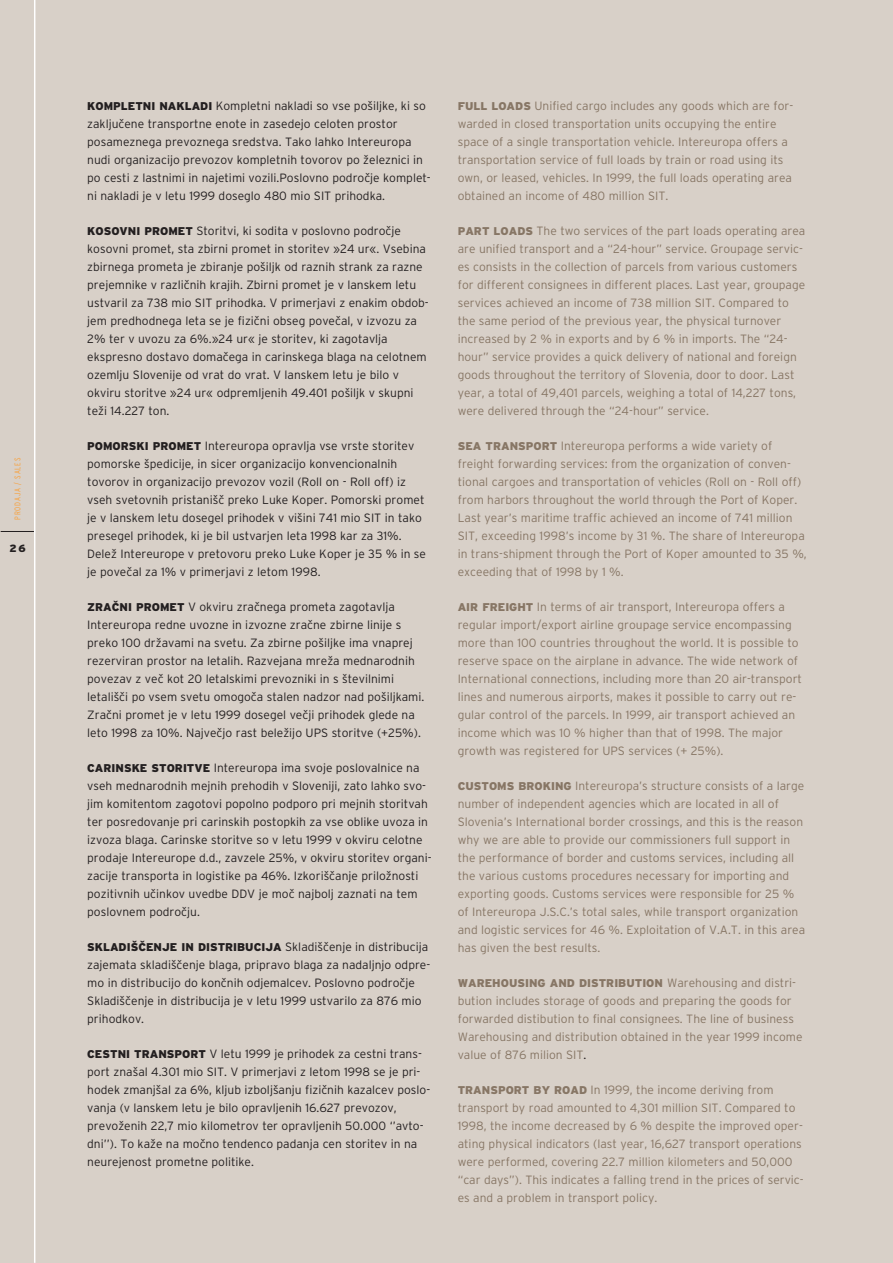
<style>
.page{position:relative;width:893px;height:1263px;background:#fff}
.page>*{position:absolute;margin:0;border:0;box-sizing:border-box;transform-origin:0 0}
.t1{font:300 12px/18px "Interstate EE";color:#877665}
.t2{font:300 12px/18px "Interstate EE";color:#231f20}
.t3{font:900 11.25px "Interstate EE";color:#231f20}
.t4{font:900 11.25px "Interstate EE";color:#877665}
.t5{font:900 10.5px "Interstate EE";color:#231f20}
.t6{font:300 condensed 8.25px "Interstate EE";letter-spacing:.095em;color:#f9a03a}
.s1{font-weight:900;font-size:11.25px}
.s2{font-weight:300;font-size:12px}
.s3{color:#231f20}
</style>
<div class="page">
<div style="left:1px;top:0;width:891px;height:1263px;background:#d8d0c8"></div>
<hr style="left:1px;top:531px;width:34px;height:1px;background:#231f20">
<hr style="left:34px;top:0;width:1px;height:1263px;background:#fff">
<p class="t6" style="left:14px;top:520px;width:63px;rotate:-90deg">PRODAJA / SALES</p>
<p class="t5" style="left:10px;top:544px;width:18px">26</p>
<p class="t2" style="left:87px;top:98px;width:345px"><span class="s1">KOMPLETNI NAKLADI</span> Kompletni nakladi so vse po‰iljke, ki so zakljuãene transportne enote in zasedejo celoten prostor posameznega prevoznega sredstva. Tako lahko Intereuropa nudi organizacijo prevozov kompletnih tovorov po Ïeleznici in po cesti z lastnimi in najetimi vozili.Poslovno podroãje komplet&shy;ni nakladi je v letu 1999 doseglo 480 mio SIT prihodka.</p>
<p class="t2" style="left:87px;top:223px;width:343px"><span class="s1">KOSOVNI PROMET</span> Storitvi, ki sodita v poslovno podroãje kosovni promet, sta zbirni promet in storitev »24 ur«. Vsebina zbirnega prometa je zbiranje po‰iljk od raznih strank za razne prejemnike v razliãnih krajih. Zbirni promet je v lanskem letu ustvaril za 738 mio SIT prihodka. V primerjavi z enakim obdob&shy;jem predhodnega leta se je fiziãni obseg poveãal, v izvozu za 2% ter v uvozu za 6%.»24 ur« je storitev, ki zagotavlja ekspresno dostavo domaãega in carinskega blaga na celotnem ozemlju Slovenije od vrat do vrat. V lanskem letu je bilo v okviru storitve »24 ur« odpremljenih 49.401 po‰iljk v skupni teÏi 14.227 ton.</p>
<p class="t2" style="left:87px;top:438px;width:340px"><span class="s1">POMORSKI PROMET</span> Intereuropa opravlja vse vrste storitev pomorske ‰pedicije, in sicer organizacijo konvencionalnih tovorov in organizacijo prevozov vozil (Roll on - Roll off) iz vseh svetovnih pristani‰ã preko Luke Koper. Pomorski promet je v lanskem letu dosegel prihodek v vi‰ini 741 mio SIT in tako presegel prihodek, ki je bil ustvarjen leta 1998 kar za 31%.<br>DeleÏ Intereurope v pretovoru preko Luke Koper je 35 % in se je poveãal za 1% v primerjavi z letom 1998.</p>
<p class="t2" style="left:87px;top:599px;width:338px"><span class="s1">ZRAâNI PROMET</span> V okviru zraãnega prometa zagotavlja Intereuropa redne uvozne in izvozne zraãne zbirne linije s preko 100 drÏavami na svetu. Za zbirne po‰iljke ima vnaprej rezerviran prostor na letalih. Razvejana mreÏa mednarodnih povezav z veã kot 20 letalskimi prevozniki in s ‰tevilnimi letali‰ãi po vsem svetu omogoãa stalen nadzor nad po‰iljkami.<br>Zraãni promet je v letu 1999 dosegel veãji prihodek glede na leto 1998 za 10%. Najveãjo rast beleÏijo UPS storitve (+25%).</p>
<p class="t2" style="left:87px;top:760px;width:346px"><span class="s1">CARINSKE STORITVE</span> Intereuropa ima svoje poslovalnice na vseh mednarodnih mejnih prehodih v Sloveniji, zato lahko svo&shy;jim komitentom zagotovi popolno podporo pri mejnih storitvah ter posredovanje pri carinskih postopkih za vse oblike uvoza in izvoza blaga. Carinske storitve so v letu 1999 v okviru celotne prodaje Intereurope d.d., zavzele 25%, v okviru storitev organi&shy;zacije transporta in logistike pa 46%. Izkori‰ãanje priloÏnosti pozitivnih uãinkov uvedbe DDV je moã najbolj zaznati na tem poslovnem podroãju.</p>
<p class="t3" style="left:87px;top:943px;width:342px">SKLADI·âENJE IN DISTRIBUCIJA <span class="s2">Skladi‰ãenje in distribucija</span></p>
<p class="t2" style="left:87px;top:957px;width:344px">zajemata skladi‰ãenje blaga, pripravo blaga za nadaljnjo odpre&shy;mo in distribucijo do konãnih odjemalcev. Poslovno podroãje Skladi‰ãenje in distribucija je v letu 1999 ustvarilo za 876 mio prihodkov.</p>
<p class="t2" style="left:87px;top:1046px;width:344px"><span class="s1">CESTNI TRANSPORT</span> V letu 1999 je prihodek za cestni trans&shy;port zna‰al 4.301 mio SIT. V primerjavi z letom 1998 se je pri&shy;hodek zmanj‰al za 6%, kljub izbolj‰anju fiziãnih kazalcev poslo&shy;vanja (v lanskem letu je bilo opravljenih 16.627 prevozov, prevoÏenih 22,7 mio kilometrov ter opravljenih 50.000 ‘’avto&shy;dni’’). To kaÏe na moãno tendenco padanja cen storitev in na neurejenost prometne politike.</p>
<p class="t1" style="left:457px;top:98px;width:337px"><span class="s1">FULL LOADS</span> Unified cargo includes any goods which are for&shy;warded in closed transportation units occupying the entire space of a single transportation vehicle. Intereuropa offers a transportation service of full loads by train or road using its own, or leased, vehicles. In 1999, the full loads operating area obtained an income of 480 million SIT.</p>
<p class="t1" style="left:457px;top:223px;width:349px"><span class="s1">PART LOADS</span> The two services of the part loads operating area are unified transport and a “24-hour” service. Groupage servic&shy;es consists in the collection of parcels from various customers for different consignees in different places. Last year, groupage services achieved an income of 738 million SIT. Compared to the same period of the previous year, the physical turnover increased by 2 % in exports and by 6 % in imports. The “24- hour” service provides a quick delivery of national and foreign goods throughout the territory of Slovenia, door to door. Last year, a total of 49,401 parcels, weighing a total of 14,227 tons, were delivered through the “24-hour” service.</p>
<p class="t1" style="left:457px;top:438px;width:350px"><span class="s1">SEA TRANSPORT</span> Intereuropa performs a wide variety of freight forwarding services: from the organization of conven&shy;tional cargoes and transportation of vehicles (Roll on - Roll off) from harbors throughout the world through the Port of Koper.<br>Last year’s maritime traffic achieved an income of 741 million SIT, exceeding 1998’s income by 31 %. The share of Intereuropa in trans-shipment through the Port of Koper amounted to 35 %, exceeding that of 1998 by 1 %.</p>
<p class="t1" style="left:457px;top:599px;width:346px"><span class="s1">AIR FREIGHT</span> In terms of air transport, Intereuropa offers a regular import/export airline groupage service encompassing more than 100 countries throughout the world. It is possible to reserve space on the airplane in advance. The wide network of International connections, including more than 20 air-transport lines and numerous airports, makes it possible to carry out re&shy;gular control of the parcels. In 1999, air transport achieved an income which was 10 % higher than that of 1998. The major growth was registered for UPS services (+ 25%).</p>
<p class="t1" style="left:457px;top:778px;width:349px"><span class="s1">CUSTOMS BROKING</span> Intereuropa’s structure consists of a large number of independent agencies which are located in all of Slovenia’s International border crossings, and this is the reason why we are able to provide our commissioners full support in the performance of border and customs services, including all the various customs procedures necessary for importing and exporting goods. Customs services were responsible for 25 % of Intereuropa J.S.C.’s total sales, while transport organization and logistic services for 46 %. Exploitation of V.A.T. in this area has given the best results.</p>
<p class="t4" style="left:457px;top:979px;width:340px">WAREHOUSING AND DISTRIBUTION <span class="s2">Warehousing and distri-</span></p>
<p class="t1" style="left:457px;top:993px;width:346px">bution includes storage of goods and preparing the goods for forwarded distibution to final consignees. The line of business Warehousing and distribution obtained in the year 1999 income value of 876 milion SIT<span class="s3">.</span></p>
<p class="t1" style="left:457px;top:1082px;width:347px"><span class="s1">TRANSPORT BY ROAD</span> In 1999, the income deriving from transport by road amounted to 4,301 million SIT. Compared to 1998, the income decreased by 6 % despite the improved oper&shy;ating physical indicators (last year, 16,627 transport operations were performed, covering 22.7 million kilometers and 50,000 “car days”). This indicates a falling trend in the prices of servic&shy;es and a problem in transport policy.</p>
</div>
